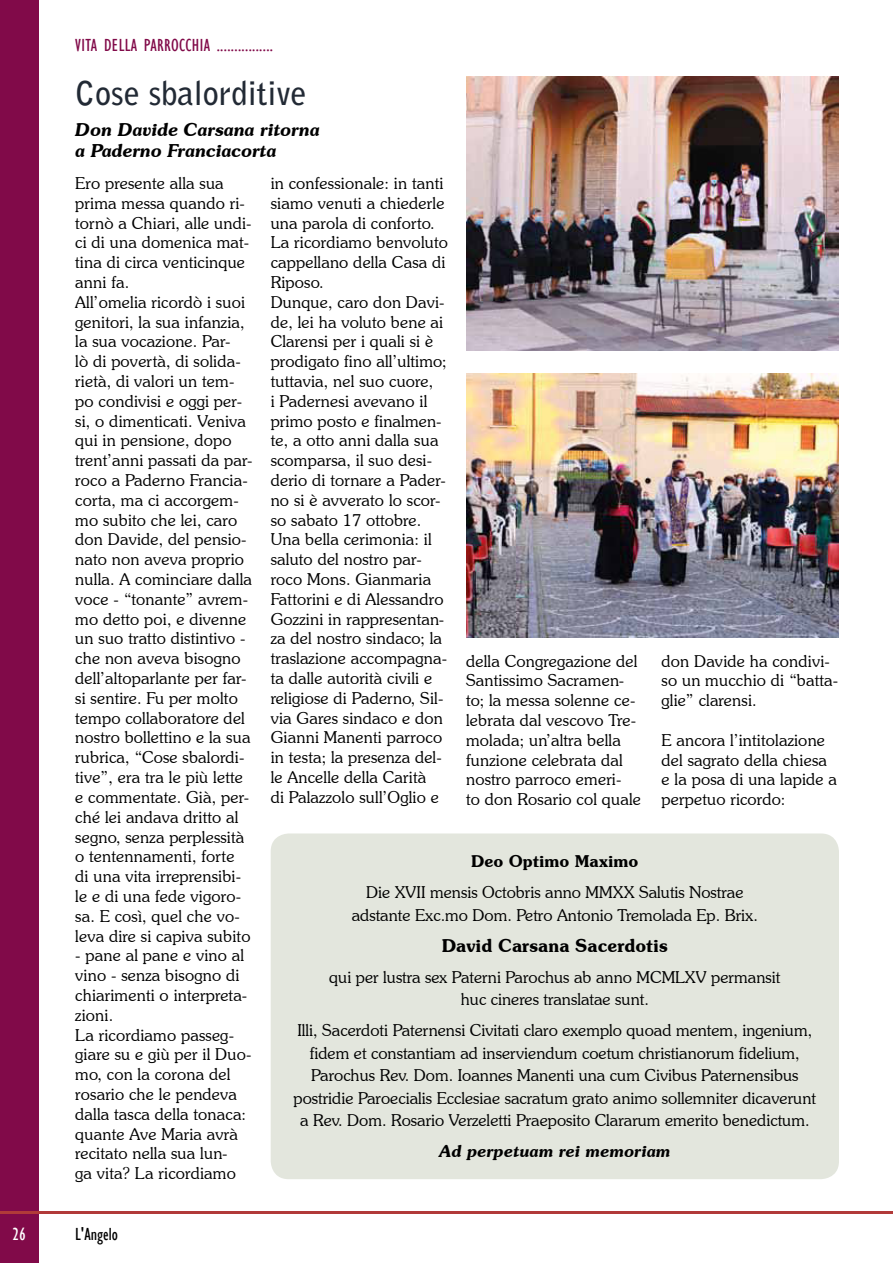
<style>
.page{position:relative;width:893px;height:1263px;background:#fff}
.page>*{position:absolute;margin:0;border:0;box-sizing:border-box;transform-origin:0 0}
.t1{font:700 33px "Bell Gothic Std";color:#222a35}
.t2{font:italic 600 18px/21.6px "Souvenir IT Cby BT";color:#000}
.t3{font:condensed 18px "Gill Sans";letter-spacing:.02em;color:#810a49}
.t4{font:600 18px "Souvenir IT Cby BT";color:#000}
.t5{font:condensed 18px "Gill Sans";color:#000}
.t6{font:condensed 18px "Gill Sans";color:#fff}
.t7{font:300 16.5px/19.8px "Souvenir IT Cby BT";letter-spacing:.01em;color:#000}
.t8{font:italic 600 16.5px "Souvenir IT Cby BT";letter-spacing:.01em;color:#000}
.t9{font:600 16.5px "Souvenir IT Cby BT";color:#000}
</style>
<div class="page">
<div style="left:0;top:0;width:38px;height:1263px;background:#810a49"></div>
<hr style="left:0;top:1212px;width:893px;height:2px;background:#b13a39">
<img style="left:466px;top:77px;width:373px;height:273px">
<div style="left:271px;top:833px;width:568px;height:346px;background:#e3e6dd;border-radius:18px"></div>
<img style="left:466px;top:373px;width:373px;height:264px">
<p class="t6" style="left:13px;top:1226px;width:15px">26</p>
<p class="t3" style="left:75px;top:37px;width:199px">VITA DELLA PARROCCHIA ................</p>
<h1 class="t1" style="left:75px;top:80px;width:233px">Cose sbalorditive</h1>
<p class="t2" style="left:75px;top:120px;width:246px">Don Davide Carsana ritorna a Paderno Franciacorta</p>
<p class="t7" style="left:75px;top:175px;width:179px">Ero presente alla sua prima messa quando ri&shy;tornò a Chiari, alle undi&shy;ci di una domenica mat&shy;tina di circa venticinque anni fa.<br>All’omelia ricordò i suoi genitori, la sua infanzia, la sua vocazione. Par-<br>lò di povertà, di solida&shy;rietà, di valori un tem&shy;po condivisi e oggi per&shy;si, o dimenticati. Veniva qui in pensione, dopo trent’anni passati da par&shy;roco a Paderno Francia&shy;corta, ma ci accorgem&shy;mo subito che lei, caro don Davide, del pensio&shy;nato non aveva proprio nulla. A cominciare dalla voce - “tonante” avrem&shy;mo detto poi, e divenne un suo tratto distintivo - che non aveva bisogno dell’altoparlante per far&shy;si sentire. Fu per molto tempo collaboratore del nostro bollettino e la sua rubrica, “Cose sbalordi&shy;tive”, era tra le più lette e commentate. Già, per&shy;ché lei andava dritto al segno, senza perplessità o tentennamenti, forte<br>di una vita irreprensibi&shy;le e di una fede vigoro&shy;sa. E così, quel che vo&shy;leva dire si capiva subito</p>
<p class="t7" style="left:75px;top:947px;width:178px">- pane al pane e vino al vino - senza bisogno di chiarimenti o interpreta&shy;zioni.<br>La ricordiamo passeg&shy;giare su e giù per il Duo&shy;mo, con la corona del rosario che le pendeva dalla tasca della tonaca: quante Ave Maria avrà recitato nella sua lun-<br>ga vita? La ricordiamo</p>
<p class="t5" style="left:75px;top:1226px;width:44px">L'ANGELO</p>
<p class="t7" style="left:271px;top:175px;width:179px">in confessionale: in tanti siamo venuti a chiederle una parola di conforto.<br>La ricordiamo benvoluto cappellano della Casa di<br>Riposo.<br>Dunque, caro don Davi&shy;de, lei ha voluto bene ai<br>Clarensi per i quali si è prodigato fino all’ultimo; tuttavia, nel suo cuore,<br>i Padernesi avevano il primo posto e finalmen&shy;te, a otto anni dalla sua scomparsa, il suo desi&shy;derio di tornare a Pader&shy;no si è avverato lo scor&shy;so sabato 17 ottobre.<br>Una bella cerimonia: il saluto del nostro par&shy;roco Mons. Gianmaria<br>Fattorini e di Alessandro<br>Gozzini in rappresentan&shy;za del nostro sindaco; la traslazione accompagna&shy;ta dalle autorità civili e religiose di Paderno, Sil&shy;via Gares sindaco e don<br>Gianni Manenti parroco in testa; la presenza del&shy;le Ancelle della Carità<br>di Palazzolo sull’oglio e</p>
<p class="t7" style="left:466px;top:652px;width:176px">della Congregazione del<br>Santissimo Sacramen&shy;to; la messa solenne ce&shy;lebrata dal vescovo Tre&shy;molada; un’altra bella funzione celebrata dal nostro parroco emeri-<br>to don Rosario col quale</p>
<p class="t7" style="left:661px;top:652px;width:178px">don Davide ha condivi&shy;so un mucchio di “batta&shy;glie” clarensi.</p>
<p class="t7" style="left:661px;top:731px;width:177px">E ancora l’intitolazione del sagrato della chiesa e la posa di una lapide a perpetuo ricordo:</p>
<p class="t9" style="left:471px;top:855px;width:169px">Deo Optimo Maximo</p>
<p class="t7" style="left:352px;top:882px;width:408px;line-height:22.5px;text-align:center">Die XVII mensis octobris anno MMXX Salutis Nostrae adstante Exc.mo Dom. Petro Antonio Tremolada Ep. Brix.</p>
<p class="t4" style="left:442px;top:938px;width:228px">David Carsana Sacerdotis</p>
<p class="t7" style="left:329px;top:967px;width:453px;line-height:22.5px;text-align:center">qui per lustra sex Paterni Parochus ab anno MCMLXV permansit huc cineres translatae sunt.</p>
<p class="t7" style="left:294px;top:1020px;width:524px;line-height:22.5px;text-align:center">Illi, Sacerdoti Paternensi Civitati claro exemplo quoad mentem, ingenium, fidem et constantiam ad inserviendum coetum christianorum fidelium, Parochus Rev. Dom. Ioannes Manenti una cum Civibus Paternensibus postridie Paroecialis Ecclesiae sacratum grato animo sollemniter dicaverunt a Rev. Dom. Rosario Verzeletti Praeposito Clararum emerito benedictum.</p>
<p class="t8" style="left:439px;top:1145px;width:233px">Ad perpetuam rei memoriam</p>
</div>
